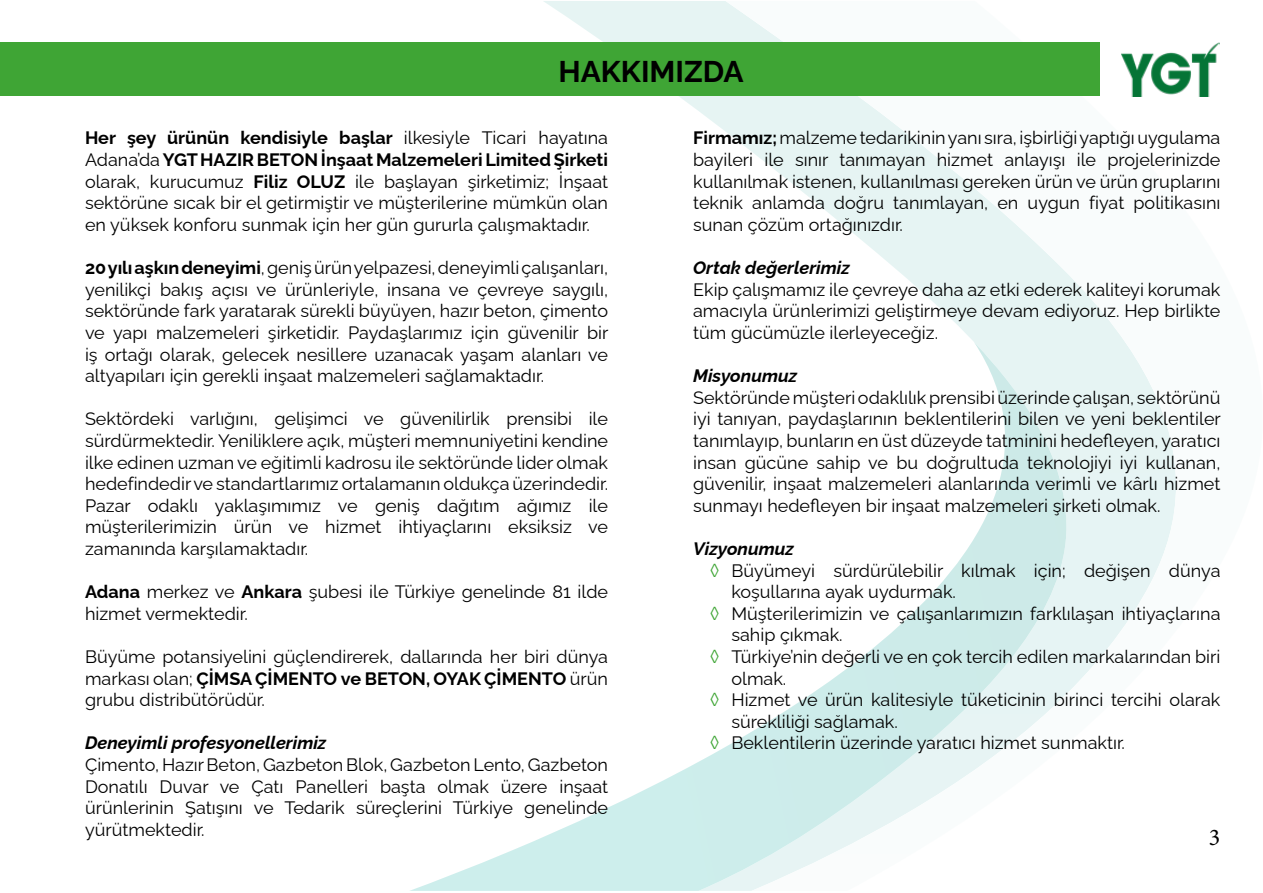
<style>
.page{position:relative;width:1263px;height:893px;background:#fff}
.page>*{position:absolute;margin:0;border:0;box-sizing:border-box;transform-origin:0 0}
.t1{font:700 30px "Raleway";color:#000}
.t2{font:24px "Minion Pro";color:#000}
.t3{font:18px/21.6px "Raleway";color:#000;text-align:justify}
.t4{font:italic 700 18px "Raleway";color:#000}
.s1{font-weight:700}
.s2{color:#3fa535}
</style>
<div class="page">
<svg style="left:543px;top:1px;width:182px;height:130px"></svg>
<svg style="left:410px;top:747px;width:315px;height:144px"></svg>
<svg style="left:725px;top:1px;width:495px;height:890px"></svg>
<img style="left:1121px;top:43px;width:99px;height:53px">
<div style="left:0;top:43px;width:1099px;height:53px;background:#3fa535"></div>
<h1 class="t1" style="left:558px;top:47px;width:187px">HAKKIMIZDA</h1>
<p class="t3" style="left:85px;top:125px;width:524px"><span class="s1">Her şey ürünün kendisiyle başlar</span> ilkesiyle Ticari hayatına Adana’da <span class="s1">YGT HAZIR BETON İnşaat Malzemeleri Limited Şirketi </span>olarak, kurucumuz <span class="s1">Filiz OLUZ</span> ile başlayan şirketimiz; İnşaat sektörüne sıcak bir el getirmiştir ve müşterilerine mümkün olan en yüksek konforu sunmak için her gün gururla çalışmaktadır.</p>
<p class="t3" style="left:85px;top:255px;width:525px"><span class="s1">20 yılı aşkın deneyimi</span>, geniş ürün yelpazesi, deneyimli çalışanları, yenilikçi bakış açısı ve ürünleriyle, insana ve çevreye saygılı, sektöründe fark yaratarak sürekli büyüyen, hazır beton, çimento ve yapı malzemeleri şirketidir. Paydaşlarımız için güvenilir bir iş ortağı olarak, gelecek nesillere uzanacak yaşam alanları ve altyapıları için gerekli inşaat malzemeleri sağlamaktadır.</p>
<p class="t3" style="left:85px;top:406px;width:524px">Sektördeki varlığını, gelişimci ve güvenilirlik prensibi ile sürdürmektedir. Yeniliklere açık, müşteri memnuniyetini kendine ilke edinen uzman ve eğitimli kadrosu ile sektöründe lider olmak hedefindedir ve standartlarımız ortalamanın oldukça üzerindedir.<br>Pazar odaklı yaklaşımımız ve geniş dağıtım ağımız ile müşterilerimizin ürün ve hizmet ihtiyaçlarını eksiksiz ve zamanında karşılamaktadır.</p>
<p class="t3" style="left:85px;top:579px;width:524px"><span class="s1">Adana</span> merkez ve <span class="s1">Ankara</span> şubesi ile Türkiye genelinde 81 ilde hizmet vermektedir.</p>
<p class="t3" style="left:85px;top:644px;width:524px">Büyüme potansiyelini güçlendirerek, dallarında her biri dünya markası olan; <span class="s1">ÇİMSA ÇİMENTO ve BETON, OYAK ÇİMENTO</span> ürün grubu distribütörüdür.</p>
<p class="t4" style="left:85px;top:729px;width:243px">Deneyimli profesyonellerimiz</p>
<p class="t3" style="left:85px;top:752px;width:524px">Çimento, Hazır Beton, Gazbeton Blok, Gazbeton Lento, Gazbeton Donatılı Duvar ve Çatı Panelleri başta olmak üzere inşaat ürünlerinin Şatışını ve Tedarik süreçlerini Türkiye genelinde yürütmektedir.</p>
<p class="t3" style="left:693px;top:125px;width:529px"><span class="s1">Firmamız;</span> malzeme tedarikinin yanı sıra, işbirliği yaptığı uygulama bayileri ile sınır tanımayan hizmet anlayışı ile projelerinizde kullanılmak istenen, kullanılması gereken ürün ve ürün gruplarını teknik anlamda doğru tanımlayan, en uygun fiyat politikasını sunan çözüm ortağınızdır.</p>
<p class="t4" style="left:693px;top:253px;width:158px">Ortak değerlerimiz</p>
<p class="t3" style="left:693px;top:277px;width:529px">Ekip çalışmamız ile çevreye daha az etki ederek kaliteyi korumak amacıyla ürünlerimizi geliştirmeye devam ediyoruz. Hep birlikte tüm gücümüzle ilerleyeceğiz.</p>
<p class="t4" style="left:693px;top:361px;width:106px">Misyonumuz</p>
<p class="t3" style="left:693px;top:385px;width:529px">Sektöründe müşteri odaklılık prensibi üzerinde çalışan, sektörünü iyi tanıyan, paydaşlarının beklentilerini bilen ve yeni beklentiler tanımlayıp, bunların en üst düzeyde tatminini hedefleyen, yaratıcı insan gücüne sahip ve bu doğrultuda teknolojiyi iyi kullanan, güvenilir, inşaat malzemeleri alanlarında verimli ve kârlı hizmet sunmayı hedefleyen bir inşaat malzemeleri şirketi olmak.</p>
<p class="t4" style="left:693px;top:534px;width:102px">Vizyonumuz</p>
<p class="t3" style="left:710px;top:557px;width:512px"><span class="s2">◊</span> Büyümeyi sürdürülebilir kılmak için; değişen dünya</p>
<p class="t3" style="left:731px;top:579px;width:226px">koşullarına ayak uydurmak.</p>
<p class="t3" style="left:710px;top:601px;width:512px"><span class="s2">◊</span> Müşterilerimizin ve çalışanlarımızın farklılaşan ihtiyaçlarına</p>
<p class="t3" style="left:731px;top:622px;width:113px">sahip çıkmak.</p>
<p class="t3" style="left:710px;top:644px;width:512px"><span class="s2">◊</span> Türkiye’nin değerli ve en çok tercih edilen markalarından biri</p>
<p class="t3" style="left:731px;top:665px;width:56px">olmak.</p>
<p class="t3" style="left:710px;top:687px;width:512px"><span class="s2">◊</span> Hizmet ve ürün kalitesiyle tüketicinin birinci tercihi olarak</p>
<p class="t3" style="left:731px;top:709px;width:168px">sürekliliği sağlamak.</p>
<p class="t3" style="left:710px;top:730px;width:416px"><span class="s2">◊</span> Beklentilerin üzerinde yaratıcı hizmet sunmaktır.</p>
<h2 class="t2" style="left:1209px;top:821px;width:13px">3</h2>
</div>
